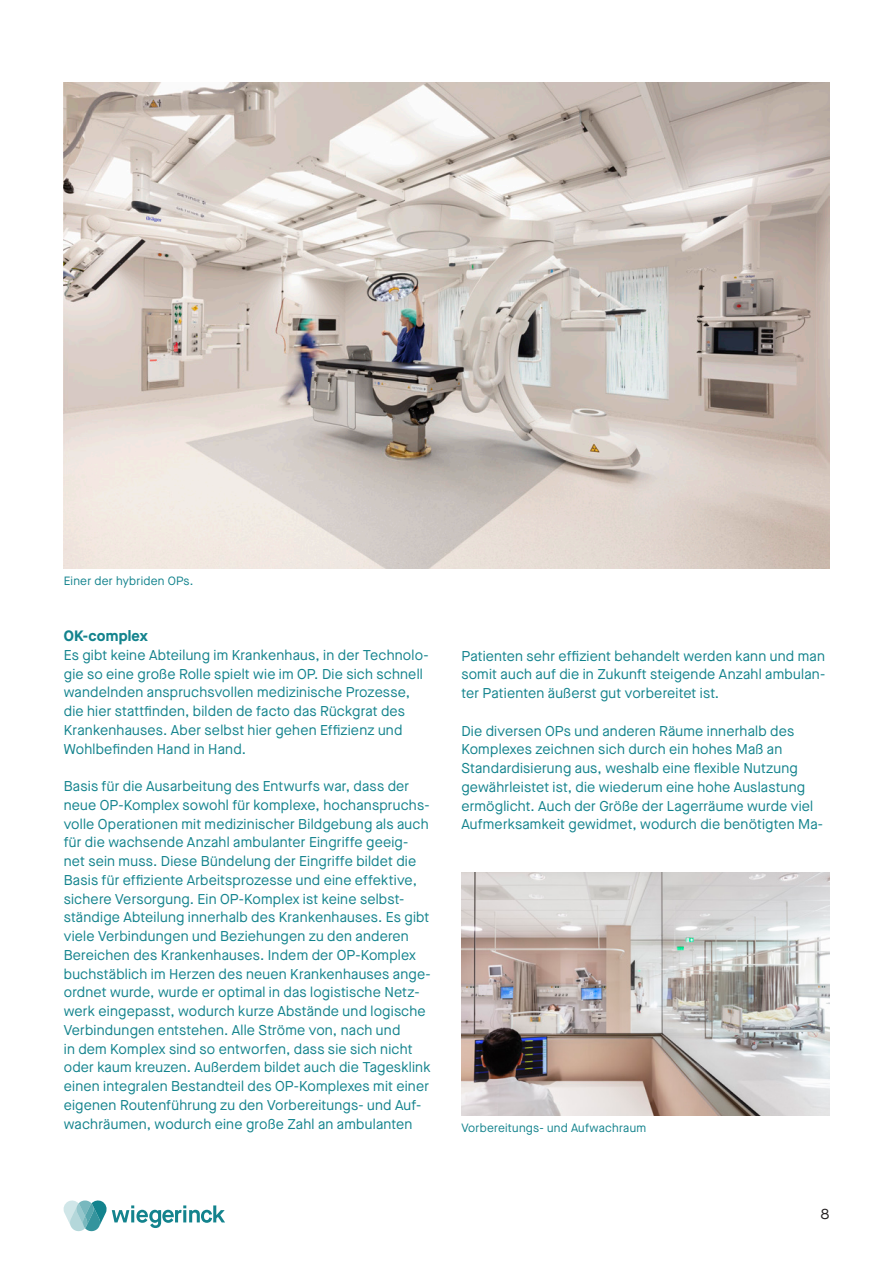
<style>
.page{position:relative;width:893px;height:1263px;background:#fff}
.page>*{position:absolute;margin:0;border:0;box-sizing:border-box;transform-origin:0 0}
.Broodtekst_-_DE{font:700 15px "Maison Neue";letter-spacing:.01em;color:#13838d}
.t1{font:15px "Maison Neue";color:#231f20}
.Broodtekst_-_DE-2{font:14.25px/18.8px "Maison Neue";letter-spacing:.015em;color:#13838d}
.Onderschrift{font:12px "Maison Neue";letter-spacing:.02em;color:#13838d}
</style>
<div class="page">
<img style="left:64px;top:83px;width:765px;height:486px">
<img style="left:461px;top:873px;width:368px;height:243px">
<svg style="left:64px;top:1200px;width:161px;height:31px"></svg>
<p class="Onderschrift" style="left:64px;top:573px;width:131px">Einer der hybriden OPs.</p>
<p class="Broodtekst_-_DE" style="left:64px;top:625px;width:86px">OK-complex</p>
<p class="Broodtekst_-_DE-2" style="left:64px;top:645px;width:366px">Es gibt keine Abteilung im Krankenhaus, in der Technolo&shy;gie so eine große Rolle spielt wie im OP. Die sich schnell wandelnden anspruchsvollen medizinische Prozesse, die hier stattfinden, bilden de facto das Rückgrat des Krankenhauses. Aber selbst hier gehen Effizienz und Wohlbefinden Hand in Hand.</p>
<p class="Broodtekst_-_DE-2" style="left:64px;top:776px;width:368px">Basis für die Ausarbeitung des Entwurfs war, dass der neue OP-Komplex sowohl für komplexe, hochanspruchs&shy;volle Operationen mit medizinischer Bildgebung als auch für die wachsende Anzahl ambulanter Eingriffe geeig&shy;net sein muss. Diese Bündelung der Eingriffe bildet die Basis für effiziente Arbeitsprozesse und eine effektive, sichere Versorgung. Ein OP-Komplex ist keine selbst&shy;ständige Abteilung innerhalb des Krankenhauses. Es gibt viele Verbindungen und Beziehungen zu den anderen Bereichen des Krankenhauses. Indem der OP-Komplex buchstäblich im Herzen des neuen Krankenhauses ange&shy;ordnet wurde, wurde er optimal in das logistische Netz&shy;werk eingepasst, wodurch kurze Abstände und logische Verbindungen entstehen. Alle Ströme von, nach und<br>in dem Komplex sind so entworfen, dass sie sich nicht oder kaum kreuzen. Außerdem bildet auch die Tagesklink einen integralen Bestandteil des OP-Komplexes mit einer eigenen Routenführung zu den Vorbereitungs- und Auf&shy;wachräumen, wodurch eine große Zahl an ambulanten</p>
<p class="Broodtekst_-_DE-2" style="left:461px;top:646px;width:365px;text-align:justify">Patienten sehr effizient behandelt werden kann und man somit auch auf die in Zukunft steigende Anzahl ambulan&shy;ter Patienten äußerst gut vorbereitet ist.</p>
<p class="Broodtekst_-_DE-2" style="left:461px;top:721px;width:363px">Die diversen OPs und anderen Räume innerhalb des Komplexes zeichnen sich durch ein hohes Maß an Standardisierung aus, weshalb eine flexible Nutzung gewährleistet ist, die wiederum eine hohe Auslastung ermöglicht. Auch der Größe der Lagerräume wurde viel Aufmerksamkeit gewidmet, wodurch die benötigten Ma-</p>
<p class="Onderschrift" style="left:461px;top:1120px;width:186px">Vorbereitungs- und Aufwachraum</p>
<p class="t1" style="left:821px;top:1204px;width:10px">8</p>
</div>
